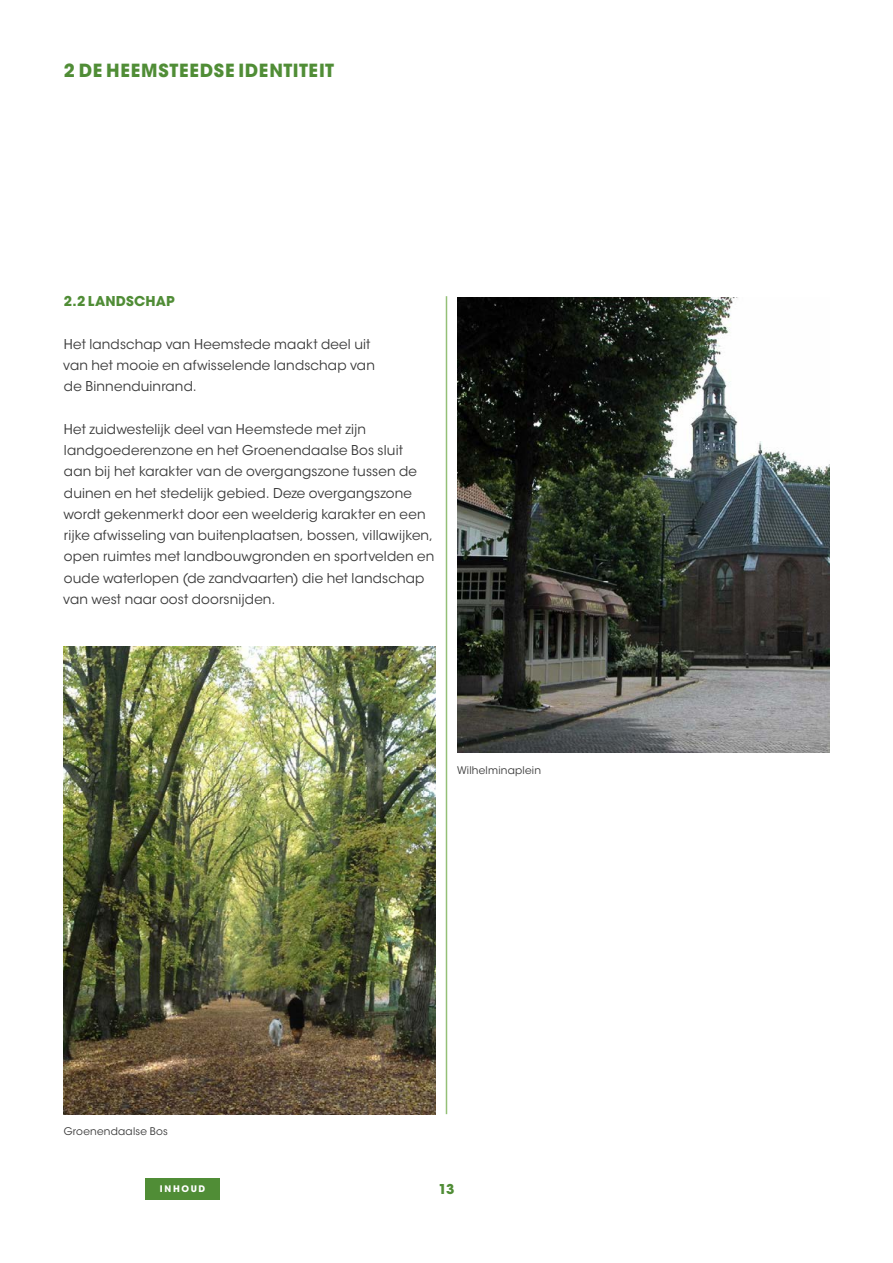
<style>
.page{position:relative;width:893px;height:1263px;background:#fff}
.page>*{position:absolute;margin:0;border:0;box-sizing:border-box;transform-origin:0 0}
.t1{font:700 18px "ITC Avant Garde Std";letter-spacing:.04em;color:#508d36}
.t2{font:13.5px/21.3px "ITC Avant Garde Std";letter-spacing:.01em;color:#393939}
.t3{font:700 13.5px "ITC Avant Garde Std";letter-spacing:.015em;color:#508d36}
.t4{font:10.5px "ITC Avant Garde Std";letter-spacing:.02em;color:#393939}
.t5{font:700 9px "ITC Avant Garde Std";letter-spacing:.18em;color:#fff}
</style>
<div class="page">
<div style="left:145px;top:1178px;width:75px;height:21px;background:#508d36"></div>
<img style="left:64px;top:646px;width:372px;height:468px">
<img style="left:457px;top:298px;width:372px;height:455px">
<hr style="left:446px;top:296px;width:1px;height:818px;background:#94c077">
<h1 class="t1" style="left:64px;top:59px;width:272px">2 DE HEEMSTEEDSE IDENTITEIT</h1>
<p class="t3" style="left:64px;top:292px;width:113px">2.2 LANDSCHAP</p>
<p class="t2" style="left:63px;top:333px;width:313px">Het landschap van Heemstede maakt deel uit van het mooie en afwisselende landschap van de Binnenduinrand.</p>
<p class="t2" style="left:63px;top:418px;width:373px">Het zuidwestelijk deel van Heemstede met zijn landgoederenzone en het Groenendaalse Bos sluit<br>aan bij het karakter van de overgangszone tussen de duinen en het stedelijk gebied. Deze overgangszone wordt gekenmerkt door een weelderig karakter en een rijke afwisseling van buitenplaatsen, bossen, villawijken, open ruimtes met landbouwgronden en sportvelden en oude waterlopen (de zandvaarten) die het landschap van west naar oost doorsnijden.</p>
<p class="t4" style="left:457px;top:764px;width:85px">Wilhelminaplein</p>
<p class="t4" style="left:64px;top:1125px;width:105px">Groenendaalse Bos</p>
<p class="t5" style="left:160px;top:1183px;width:47px">INHOUD</p>
<p class="t3" style="left:438px;top:1180px;width:18px">13</p>
</div>
